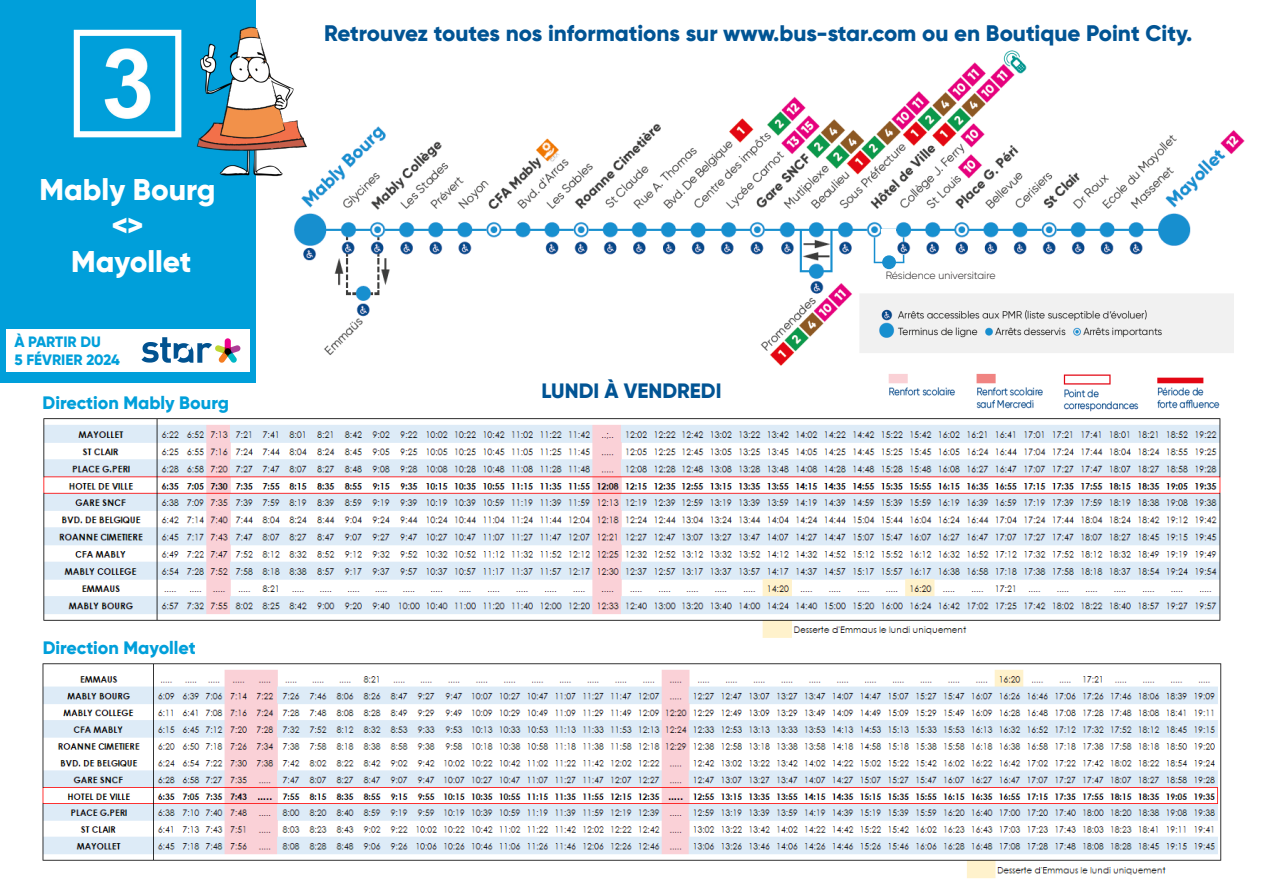
<style>
.page{position:relative;width:1263px;height:893px;background:#fff}
.page>*{position:absolute;margin:0;border:0;box-sizing:border-box;transform-origin:0 0}
.t1{font:800 30px "Gilroy";color:#fff}
.t2{font:800 22.5px "Gilroy";color:#015494}
.t3{font:800 20.7px "Gilroy";color:#015494}
.t4{font:800 18px "Gilroy";color:#009fda}
.t5{font:800 15px "Gilroy";color:#009fda}
.t6{font:300 10.5px "Gilroy";color:#231f20}
</style>
<div class="page">
<img style="left:255px;top:50px;width:990px;height:316px">
<div style="left:87px;top:3px;width:510px;height:87px;background:#fff"></div>
<div style="left:38px;top:361px;width:695px;height:48px;background:#fff"></div>
<img style="left:859px;top:292px;width:374px;height:63px">
<div style="left:882px;top:255px;width:14px;height:14px;background:#198fcd;border-radius:50%"></div>
<svg style="left:874px;top:237px;width:1px;height:25px"></svg>
<hr style="left:874px;top:262px;width:30px;height:1px;background:#178ed0">
<hr style="left:882px;top:229px;width:14px;height:3px;background:#fff">
<div style="left:0;top:0;width:255px;height:383px;background:#009fda"></div>
<img style="left:104px;top:48px;width:47px;height:71px">
<div style="left:74px;top:30px;width:107px;height:107px;border:6px solid #fff"></div>
<div style="left:6px;top:329px;width:243px;height:42px;background:#fff"></div>
<svg style="left:141px;top:337px;width:100px;height:26px"></svg>
<img style="left:43px;top:418px;width:1178px;height:220px">
<img style="left:42px;top:663px;width:1179px;height:215px">
<img style="left:172px;top:21px;width:160px;height:161px">
<img style="left:888px;top:373px;width:332px;height:39px">
<div style="left:318px;top:78px;width:28px;height:28px;background:#fff;border-radius:50%"></div>
<p class="t1" style="left:40px;top:170px;width:178px">Mably Bourg</p>
<p class="t1" style="left:112px;top:206px;width:33px">&lt;&gt;</p>
<p class="t1" style="left:71px;top:242px;width:122px">Mayollet</p>
<p class="t5" style="left:14px;top:332px;width:88px">À PARTIR DU</p>
<p class="t5" style="left:14px;top:350px;width:107px">5 FÉVRIER 2024</p>
<p class="t4" style="left:43px;top:391px;width:188px">Direction Mably Bourg</p>
<p class="t4" style="left:43px;top:636px;width:155px">Direction Mayollet</p>
<p class="t2" style="left:324px;top:19px;width:870px">Retrouvez toutes nos informations sur www.bus-star.com ou en Boutique Point City.</p>
<p class="t3" style="left:541px;top:378px;width:181px">LUNDI À VENDREDI</p>
<p class="t6" style="left:886px;top:269px;width:111px">Résidence universitaire</p>
</div>
